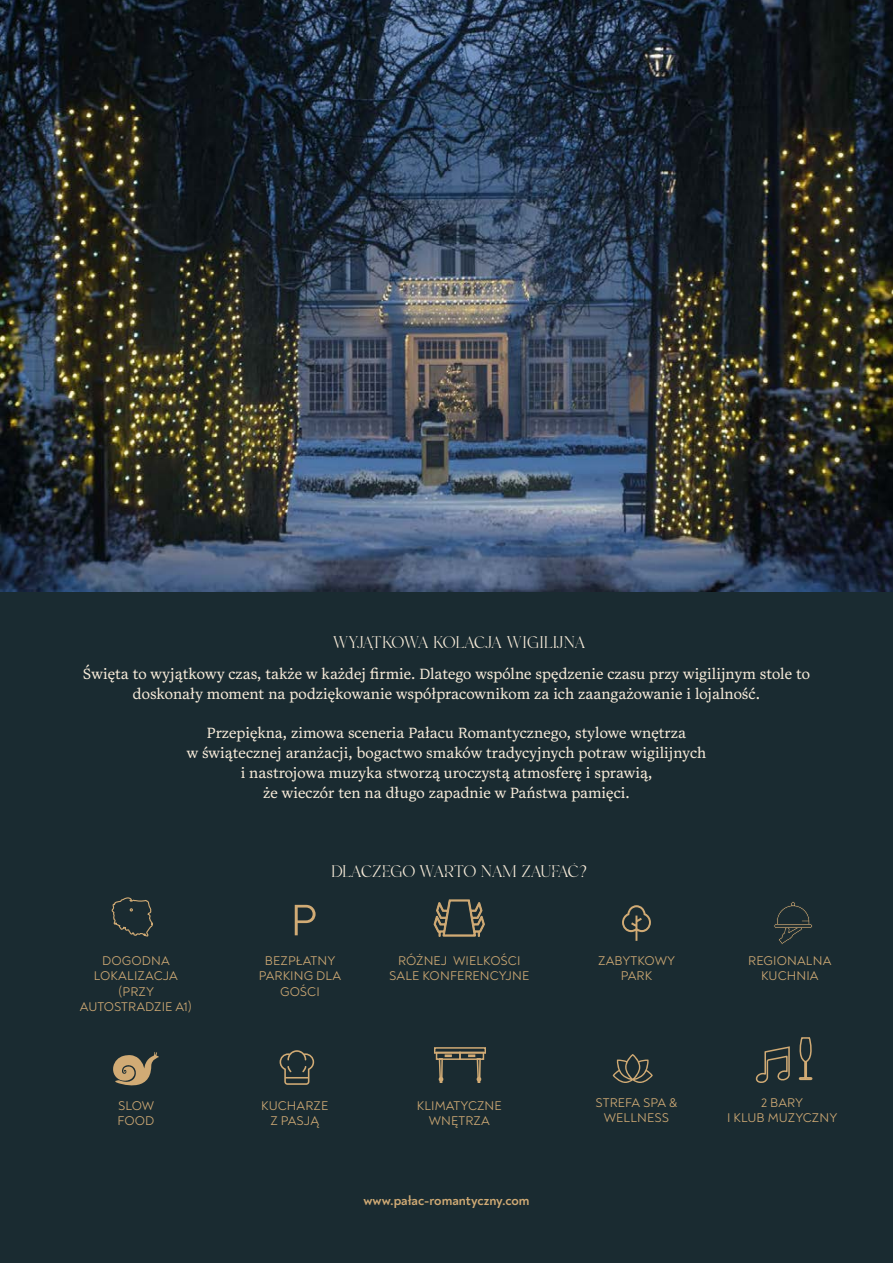
<style>
.page{position:relative;width:893px;height:1263px;background:#fff}
.page>*{position:absolute;margin:0;border:0;box-sizing:border-box;transform-origin:0 0}
.t1{font:24px "Bulgari";letter-spacing:-.035em;color:#f7ebd9}
.t2{font:300 16.5px/19.8px "Tiffin Latin VF";color:#f7ebd9;text-align:center}
.t3{font:700 13.5px "Noah";color:#d1ab75}
.t4{font:12.9px/15.5px "Noah";letter-spacing:.01em;color:#d1ab75;text-align:center}
</style>
<div class="page">
<div style="left:0;top:591px;width:893px;height:672px;background:#1a2b31"></div>
<svg style="left:295px;top:905px;width:21px;height:30px"></svg>
<svg style="left:111px;top:894px;width:42px;height:43px;background:#2c3737"></svg>
<svg style="left:622px;top:905px;width:29px;height:36px"></svg>
<svg style="left:434px;top:900px;width:51px;height:37px;background:#505145"></svg>
<svg style="left:774px;top:902px;width:38px;height:42px;background:#293636"></svg>
<svg style="left:111px;top:1051px;width:48px;height:44px;background:#655f4c"></svg>
<svg style="left:280px;top:1050px;width:34px;height:35px"></svg>
<svg style="left:613px;top:1054px;width:40px;height:29px"></svg>
<svg style="left:797px;top:1036px;width:17px;height:45px"></svg>
<svg style="left:755px;top:1046px;width:36px;height:38px"></svg>
<div style="left:434px;top:1047px;width:52px;height:7px;border:2px solid #d1ab75"></div>
<svg style="left:435px;top:1051px;width:50px;height:33px;background:#454941"></svg>
<img style="left:0;top:672px;width:1px;height:591px">
<img style="left:0;top:0;width:893px;height:591px">
<h1 class="t1" style="left:333px;top:632px;width:255px">WYJĄTKOWA KOLACJA WIGILIJNA</h1>
<p class="t2" style="left:83px;top:663px;width:728px">Święta to wyjątkowy czas, także w każdej firmie. Dlatego wspólne spędzenie czasu przy wigilijnym stole to doskonały moment na podziękowanie współpracownikom za ich zaangażowanie i lojalność.</p>
<p class="t2" style="left:187px;top:723px;width:521px">Przepiękna, zimowa sceneria Pałacu Romantycznego, stylowe wnętrza<br>w świątecznej aranżacji, bogactwo smaków tradycyjnych potraw wigilijnych i nastrojowa muzyka stworzą uroczystą atmosferę i sprawią,<br>że wieczór ten na długo zapadnie w Państwa pamięci.</p>
<h1 class="t1" style="left:331px;top:860px;width:258px">DLACZEGO WARTO NAM ZAUFAĆ?</h1>
<p class="t4" style="left:389px;top:953px;width:142px">RÓŻNEJ WIELKOŚCI<br>SALE KONFERENCYJNE</p>
<p class="t4" style="left:80px;top:953px;width:114px">DOGODNA<br>LOKALIZACJA (PRZY<br>AUTOSTRADZIE A1)</p>
<p class="t4" style="left:598px;top:953px;width:78px">ZABYTKOWY<br>PARK</p>
<p class="t4" style="left:259px;top:953px;width:84px">BEZPŁATNY<br>PARKING DLA<br>GOŚCI</p>
<p class="t4" style="left:748px;top:953px;width:85px">REGIONALNA<br>KUCHNIA</p>
<p class="t4" style="left:117px;top:1098px;width:39px;text-align:left">SLOW<br>FOOD</p>
<p class="t4" style="left:261px;top:1098px;width:69px">KUCHARZE<br>Z PASJĄ</p>
<p class="t4" style="left:596px;top:1095px;width:83px">STREFA SPA &amp;<br>WELLNESS</p>
<p class="t4" style="left:727px;top:1095px;width:112px">2 BARY<br>I KLUB MUZYCZNY</p>
<p class="t4" style="left:417px;top:1098px;width:86px">KLIMATYCZNE<br>WNĘTRZA</p>
<p class="t3" style="left:363px;top:1191px;width:168px">www.pałac-romantyczny.com</p>
</div>
